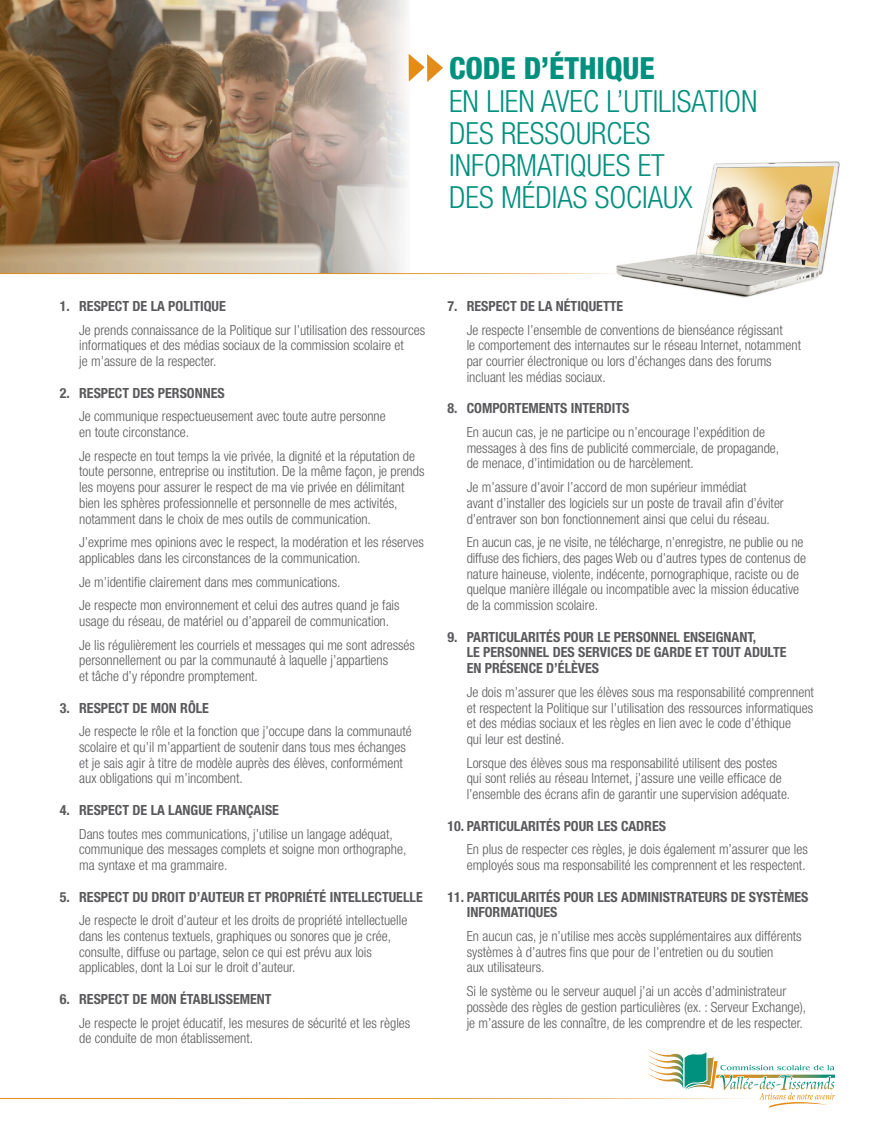
<style>
.page{position:relative;width:882px;height:1134px;background:#fff}
.page>*{position:absolute;margin:0;border:0;box-sizing:border-box;transform-origin:0 0}
.t1{font:300 condensed 30.45px/32.2px "Helvetica Neue";color:#00907e}
.t2{font:300 condensed 14px/15.8px "Helvetica Neue";color:#5a5a5d}
.t3{font:700 condensed 14px/15.8px "Helvetica Neue";color:#5a5a5d}
.s1{font-weight:800}
</style>
<div class="page">
<img style="left:616px;top:161px;width:224px;height:137px">
<svg style="left:648px;top:1049px;width:187px;height:59px"></svg>
<hr style="left:0;top:1098px;width:752px;height:1px;background:#e38c18">
<img style="left:0;top:0;width:401px;height:273px">
<svg style="left:409px;top:54px;width:34px;height:28px"></svg>
<hr style="left:0;top:273px;width:617px;height:1px;background:#e38c18">
<p class="t1" style="left:449px;top:52px;width:310px"><span class="s1">CODE D’ÉTHIQUE<br></span>EN LIEN AVEC L’UTILISATION<br>DES RESSOURCES<br>INFORMATIQUES ET<br>DES MÉDIAS SOCIAUX</p>
<p class="t3" style="left:60px;top:298px;width:167px">1. RESPECT DE LA POLITIQUE</p>
<p class="t2" style="left:79px;top:322px;width:348px">Je prends connaissance de la Politique sur l’utilisation des ressources informatiques et des médias sociaux de la commission scolaire et<br>je m’assure de la respecter.</p>
<p class="t3" style="left:60px;top:385px;width:166px">2. RESPECT DES PERSONNES</p>
<p class="t2" style="left:79px;top:408px;width:308px">Je communique respectueusement avec toute autre personne en toute circonstance.</p>
<p class="t2" style="left:79px;top:448px;width:347px">Je respecte en tout temps la vie privée, la dignité et la réputation de toute personne, entreprise ou institution. De la même façon, je prends les moyens pour assurer le respect de ma vie privée en délimitant bien les sphères professionnelle et personnelle de mes activités, notamment dans le choix de mes outils de communication.</p>
<p class="t2" style="left:79px;top:534px;width:346px">J’exprime mes opinions avec le respect, la modération et les réserves applicables dans les circonstances de la communication.</p>
<p class="t2" style="left:79px;top:574px;width:263px">Je m’identifie clairement dans mes communications.</p>
<p class="t2" style="left:79px;top:597px;width:322px">Je respecte mon environnement et celui des autres quand je fais usage du réseau, de matériel ou d’appareil de communication.</p>
<p class="t2" style="left:79px;top:637px;width:337px">Je lis régulièrement les courriels et messages qui me sont adressés personnellement ou par la communauté à laquelle j’appartiens<br>et tâche d’y répondre promptement.</p>
<p class="t3" style="left:60px;top:700px;width:151px">3. RESPECT DE MON RÔLE</p>
<p class="t2" style="left:79px;top:723px;width:334px">Je respecte le rôle et la fonction que j’occupe dans la communauté scolaire et qu’il m’appartient de soutenir dans tous mes échanges et je sais agir à titre de modèle auprès des élèves, conformément aux obligations qui m’incombent.</p>
<p class="t3" style="left:60px;top:802px;width:221px">4. RESPECT DE LA LANGUE FRANÇAISE</p>
<p class="t2" style="left:79px;top:826px;width:329px">Dans toutes mes communications, j’utilise un langage adéquat, communique des messages complets et soigne mon orthographe, ma syntaxe et ma grammaire.</p>
<p class="t3" style="left:60px;top:889px;width:364px">5. RESPECT DU DROIT D’AUTEUR ET PROPRIÉTÉ INTELLECTUELLE</p>
<p class="t2" style="left:79px;top:912px;width:330px">Je respecte le droit d’auteur et les droits de propriété intellectuelle dans les contenus textuels, graphiques ou sonores que je crée, consulte, diffuse ou partage, selon ce qui est prévu aux lois applicables, dont la Loi sur le droit d’auteur.</p>
<p class="t3" style="left:60px;top:991px;width:213px">6. RESPECT DE MON ÉTABLISSEMENT</p>
<p class="t2" style="left:79px;top:1015px;width:333px">Je respecte le projet éducatif, les mesures de sécurité et les règles de conduite de mon établissement.</p>
<p class="t3" style="left:447px;top:298px;width:177px">7. RESPECT DE LA NÉTIQUETTE</p>
<p class="t2" style="left:467px;top:322px;width:336px">Je respecte l’ensemble de conventions de bienséance régissant<br>le comportement des internautes sur le réseau Internet, notamment par courrier électronique ou lors d’échanges dans des forums incluant les médias sociaux.</p>
<p class="t3" style="left:447px;top:400px;width:183px">8. COMPORTEMENTS INTERDITS</p>
<p class="t2" style="left:467px;top:424px;width:314px">En aucun cas, je ne participe ou n’encourage l’expédition de messages à des fins de publicité commerciale, de propagande, de menace, d’intimidation ou de harcèlement.</p>
<p class="t2" style="left:467px;top:479px;width:319px">Je m’assure d’avoir l’accord de mon supérieur immédiat<br>avant d’installer des logiciels sur un poste de travail afin d’éviter d’entraver son bon fonctionnement ainsi que celui du réseau.</p>
<p class="t2" style="left:467px;top:534px;width:341px">En aucun cas, je ne visite, ne télécharge, n’enregistre, ne publie ou ne diffuse des fichiers, des pages Web ou d’autres types de contenus de nature haineuse, violente, indécente, pornographique, raciste ou de quelque manière illégale ou incompatible avec la mission éducative de la commission scolaire.</p>
<p class="t3" style="left:467px;top:629px;width:321px;text-indent:-19px">9. PARTICULARITÉS POUR LE PERSONNEL ENSEIGNANT,<br>LE PERSONNEL DES SERVICES DE GARDE ET TOUT ADULTE<br>EN PRÉSENCE D’ÉLÈVES</p>
<p class="t2" style="left:467px;top:684px;width:349px">Je dois m’assurer que les élèves sous ma responsabilité comprennent et respectent la Politique sur l’utilisation des ressources informatiques et des médias sociaux et les règles en lien avec le code d’éthique<br>qui leur est destiné.</p>
<p class="t2" style="left:467px;top:755px;width:325px">Lorsque des élèves sous ma responsabilité utilisent des postes qui sont reliés au réseau Internet, j’assure une veille efficace de l’ensemble des écrans afin de garantir une supervision adéquate.</p>
<p class="t3" style="left:447px;top:818px;width:220px">10. PARTICULARITÉS POUR LES CADRES</p>
<p class="t2" style="left:467px;top:841px;width:343px">En plus de respecter ces règles, je dois également m’assurer que les employés sous ma responsabilité les comprennent et les respectent.</p>
<p class="t3" style="left:467px;top:889px;width:343px;text-indent:-19px">11. PARTICULARITÉS POUR LES ADMINISTRATEURS DE SYSTÈMES<br>INFORMATIQUES</p>
<p class="t2" style="left:467px;top:928px;width:336px">En aucun cas, je n’utilise mes accès supplémentaires aux différents systèmes à d’autres fins que pour de l’entretien ou du soutien<br>aux utilisateurs.</p>
<p class="t2" style="left:467px;top:983px;width:341px">Si le système ou le serveur auquel j’ai un accès d’administrateur possède des règles de gestion particulières (ex. : Serveur Exchange), je m’assure de les connaître, de les comprendre et de les respecter.</p>
</div>
